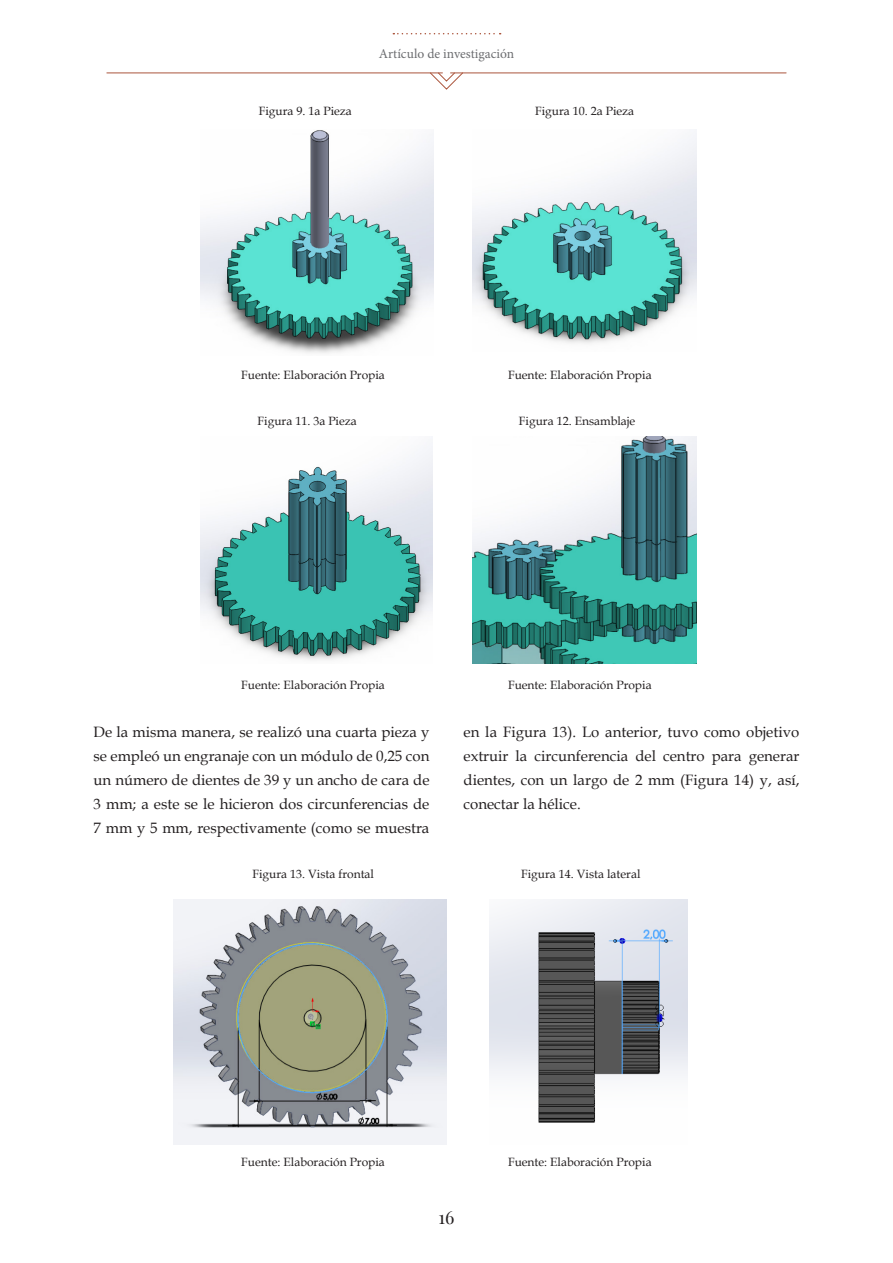
<style>
.page{position:relative;width:893px;height:1263px;background:#fff}
.page>*{position:absolute;margin:0;border:0;box-sizing:border-box;transform-origin:0 0}
.t1{font:18px "Playfair Display";color:#231f20}
.C1__Cuerpo_de_txt{font:15px/24px "Book Antiqua";color:#231f20;text-align:justify}
.Como_citar{font:13.5px "Minion Pro";color:#6c6d70}
.C1__Cuerpo_de_txt-2{font:12px "Book Antiqua";color:#231f20}
</style>
<div class="page">
<svg style="left:393px;top:33px;width:108px;height:1px"></svg>
<hr style="left:107px;top:73px;width:335px;height:1px;background:#ab553c">
<hr style="left:451px;top:73px;width:335px;height:1px;background:#ab553c">
<svg style="left:429px;top:72px;width:34px;height:18px"></svg>
<img style="left:201px;top:130px;width:232px;height:223px">
<img style="left:472px;top:133px;width:225px;height:211px">
<img style="left:201px;top:446px;width:232px;height:214px">
<img style="left:472px;top:436px;width:225px;height:227px">
<img style="left:490px;top:899px;width:198px;height:224px">
<img style="left:173px;top:899px;width:273px;height:246px">
<p class="Como_citar" style="left:379px;top:45px;width:137px">Artículo de investigación</p>
<p class="C1__Cuerpo_de_txt-2" style="left:259px;top:103px;width:95px">Figura 9. 1a Pieza</p>
<p class="C1__Cuerpo_de_txt-2" style="left:535px;top:103px;width:101px">Figura 10. 2a Pieza</p>
<p class="C1__Cuerpo_de_txt-2" style="left:241px;top:367px;width:145px">Fuente: Elaboración Propia</p>
<p class="C1__Cuerpo_de_txt-2" style="left:508px;top:367px;width:145px">Fuente: Elaboración Propia</p>
<p class="C1__Cuerpo_de_txt-2" style="left:258px;top:412px;width:101px">Figura 11. 3a Pieza</p>
<p class="C1__Cuerpo_de_txt-2" style="left:519px;top:412px;width:118px">Figura 12. Ensamblaje</p>
<p class="C1__Cuerpo_de_txt-2" style="left:241px;top:676px;width:145px">Fuente: Elaboración Propia</p>
<p class="C1__Cuerpo_de_txt-2" style="left:508px;top:676px;width:145px">Fuente: Elaboración Propia</p>
<p class="C1__Cuerpo_de_txt" style="left:94px;top:719px;width:337px">De la misma manera, se realizó una cuarta pieza y se empleó un engranaje con un módulo de 0,25 con un número de dientes de 39 y un ancho de cara de 3 mm; a este se le hicieron dos circunferencias de 7 mm y 5 mm, respectivamente (como se muestra</p>
<p class="C1__Cuerpo_de_txt" style="left:463px;top:719px;width:337px">en la Figura 13). Lo anterior, tuvo como objetivo extruir la circunferencia del centro para generar dientes, con un largo de 2 mm (Figura 14) y, así, conectar la hélice.</p>
<p class="C1__Cuerpo_de_txt-2" style="left:252px;top:866px;width:123px">Figura 13. Vista frontal</p>
<p class="C1__Cuerpo_de_txt-2" style="left:521px;top:866px;width:121px">Figura 14. Vista lateral</p>
<p class="C1__Cuerpo_de_txt-2" style="left:241px;top:1154px;width:145px">Fuente: Elaboración Propia</p>
<p class="C1__Cuerpo_de_txt-2" style="left:508px;top:1154px;width:145px">Fuente: Elaboración Propia</p>
<p class="t1" style="left:438px;top:1203px;width:17px">16</p>
</div>
